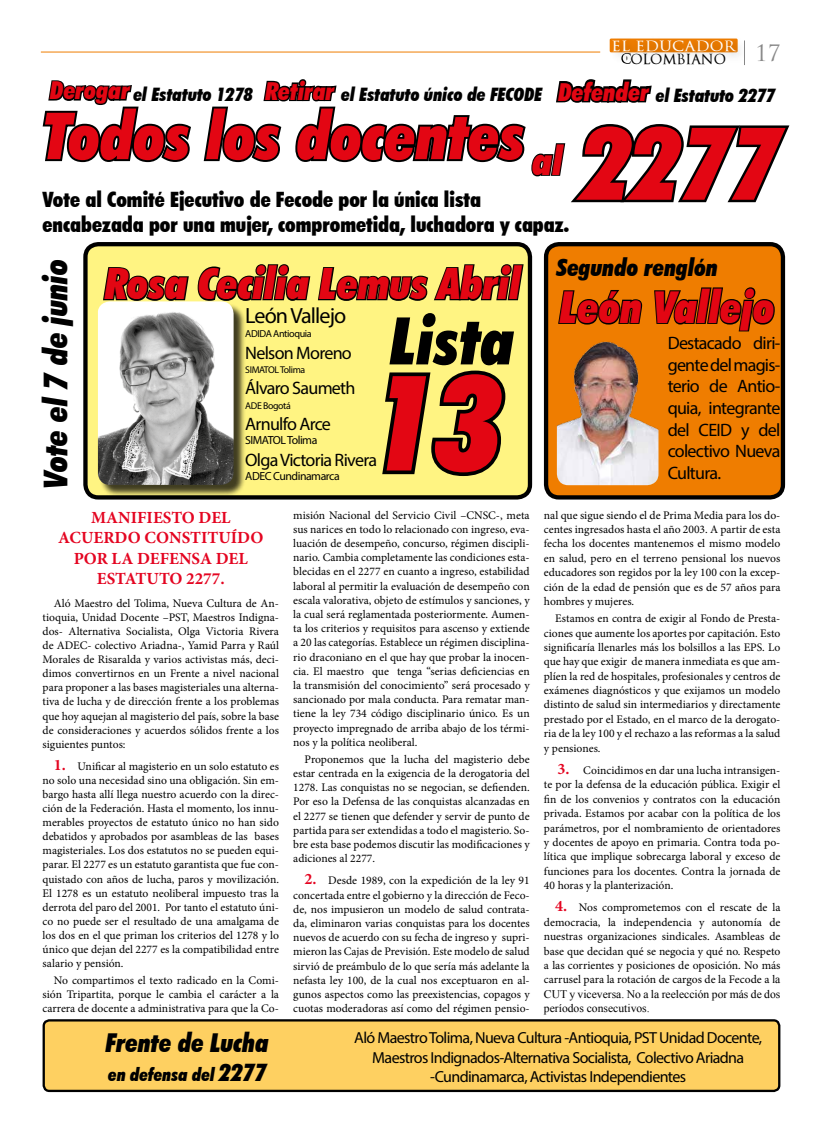
<style>
.page{position:relative;width:823px;height:1134px;background:#fff}
.page>*{position:absolute;margin:0;border:0;box-sizing:border-box;transform-origin:0 0}
.t1{font:italic 900 condensed 132.3px "Futura BT";color:#e30613}
.t2{font:italic 900 condensed 100.8px "Futura BT";color:#e30613}
.t3{font:italic 900 condensed 65.9px "Futura BT";color:#000}
.t4{font:italic 900 condensed 65px "Futura BT";color:#e30613}
.t5{font:italic 900 condensed 44px "Futura BT";color:#e30613}
.t6{font:italic 900 condensed 43.2px "Futura BT";color:#e30613}
.t7{font:italic 900 condensed 39.1px "Futura BT";color:#e30613}
.t8{font:italic 900 condensed 32.9px "Futura BT";color:#000}
.t9{font:italic 900 condensed 26px "Futura BT";color:#000}
.t10{font:italic 900 condensed 24px "Futura BT";color:#000}
.t11{font:22.1px "Myriad Pro";letter-spacing:-.04em;color:#000}
.t12{font:22px "Trajan Pro";color:#878787}
.t13{font:900 condensed 21.2px/25.4px "Futura BT";color:#000}
.t14{font:italic 900 condensed 18.5px "Futura BT";color:#000}
.t15{font:18px/21.6px "Myriad Pro";letter-spacing:-.04em;color:#000;text-align:justify}
.t16{font:italic 900 condensed 18px "Futura BT";color:#000}
.t17{font:700 17px/20.6px "Minion Pro";color:#e40521;text-align:center}
.t18{font:16px/19.2px "Myriad Pro";letter-spacing:-.04em;color:#000;text-align:center}
.t19{font:13.7px "Catwoman";letter-spacing:.025em;color:#fff;scale:1.1 1}
.t20{font:13.4px "Catwoman";color:#000}
.t21{font:11.8px "Myriad Pro";letter-spacing:-.04em;color:#000}
.t22{font:11.6px/14.2px "Minion Pro";color:#000;text-align:justify}
.t23{font:11.6px/14.4px "Times New Roman";color:#000}
.t24{font:10.2px "Myriad Pro";letter-spacing:-.04em;color:#000}
.t25{font:9.8px "Myriad Pro";letter-spacing:-.04em;color:#000}
.s1{font-size:24.7px;color:#e30613}
.s2{font-weight:700;font-size:16px;color:#e40521}
.s3{font-family:"Times New Roman"}
.s4{font-size:24px}
</style>
<div class="page">
<div style="left:608px;top:35px;width:139px;height:29px;background:#000;opacity:.35"></div>
<svg style="left:621px;top:53px;width:9px;height:11px"></svg>
<hr style="left:41px;top:52px;width:559px;height:1px;background:#ef7d00">
<svg style="left:743px;top:40px;width:1px;height:24px"></svg>
<div style="left:545px;top:244px;width:237px;height:253px;background:#ef7d00;border-radius:13px"></div>
<div style="left:543px;top:242px;width:241px;height:257px;border:4px solid #000;border-radius:13px"></div>
<div style="left:85px;top:244px;width:444px;height:253px;background:#fff482;border-radius:13px"></div>
<div style="left:83px;top:242px;width:449px;height:257px;border:4px solid #000;border-radius:13px"></div>
<div style="left:44px;top:1020px;width:734px;height:71px;background:#fed061;border-radius:6px"></div>
<div style="left:43px;top:1019px;width:737px;height:73px;border:2px solid #000;border-radius:6px"></div>
<svg style="left:382px;top:370px;width:124px;height:106px"></svg>
<svg style="left:42px;top:80px;width:149px;height:83px"></svg>
<div style="left:99px;top:303px;width:147px;height:194px;background:#000;opacity:.75"></div>
<img style="left:98px;top:301px;width:135px;height:184px">
<svg style="left:101px;top:267px;width:89px;height:35px"></svg>
<svg style="left:196px;top:264px;width:328px;height:58px"></svg>
<svg style="left:203px;top:79px;width:587px;height:124px"></svg>
<img style="left:556px;top:341px;width:102px;height:144px">
<svg style="left:558px;top:290px;width:85px;height:35px"></svg>
<svg style="left:654px;top:287px;width:121px;height:45px"></svg>
<p class="t19" style="left:611px;top:38px;width:114px">EL EDUCADOR</p>
<p class="t20" style="left:630px;top:51px;width:97px">OLOMBIANO</p>
<h3 class="t12" style="left:754px;top:39px;width:27px">17</h3>
<h3 class="t14" style="left:50px;top:83px;width:726px"><span class="s1">Derogar</span> el Estatuto 1278 <span class="s1">Retirar</span> el Estatuto único de FECODE <span class="s1">Defender</span> el Estatuto 2277</h3>
<h3 class="t4" style="left:43px;top:96px;width:484px">Todos los docentes</h3>
<h3 class="t13" style="left:43px;top:187px;width:527px">Vote al Comité Ejecutivo de Fecode por la única lista encabezada por una mujer, comprometida, luchadora y capaz.</h3>
<h2 class="t2" style="left:582px;top:103px;width:199px">2277</h2>
<h3 class="t7" style="left:532px;top:137px;width:32px">al</h3>
<h3 class="t8" style="left:36px;top:489px;width:231px;rotate:-90deg">Vote el 7 de junio</h3>
<h3 class="t6" style="left:105px;top:257px;width:417px">Rosa Cecilia Lemus Abril</h3>
<h3 class="t11" style="left:245px;top:302px;width:102px">León Vallejo</h3>
<p class="t24" style="left:245px;top:327px;width:68px">ADIDA Antioquia</p>
<h3 class="t15" style="left:245px;top:341px;width:108px">Nelson Moreno</h3>
<p class="t25" style="left:245px;top:363px;width:62px">SIMATOL Tolima</p>
<h3 class="t15" style="left:245px;top:377px;width:112px">Álvaro Saumeth</h3>
<p class="t25" style="left:245px;top:399px;width:47px">ADE Bogotá</p>
<h3 class="t15" style="left:245px;top:413px;width:87px">Arnulfo Arce</h3>
<p class="t21" style="left:245px;top:433px;width:74px">SIMATOL Tolima</p>
<h3 class="t15" style="left:245px;top:449px;width:133px">Olga Victoria Rivera</h3>
<p class="t21" style="left:245px;top:469px;width:96px">ADEC Cundinamarca</p>
<h3 class="t3" style="left:390px;top:301px;width:126px">Lista</h3>
<h1 class="t1" style="left:372px;top:343px;width:131px">13</h1>
<h3 class="t17" style="left:58px;top:507px;width:207px">MANIFIESTO DEL<br>ACUERDO CONSTITUÍDO<br>POR LA DEFENSA DEL<br>ESTATUTO 2277.</h3>
<p class="t22" style="left:43px;top:596px;width:238px;text-indent:11px">Aló Maestro del Tolima, Nueva Cultura de An&shy;tioquia, Unidad Docente –PST, Maestros Indigna&shy;dos- Alternativa Socialista, Olga Victoria Rivera de ADEC- colectivo Ariadna-, Yamid Parra y Raúl Morales de Risaralda y varios activistas más, deci&shy;dimos convertirnos en un Frente a nivel nacional para proponer a las bases magisteriales una alterna&shy;tiva de lucha y de dirección frente a los problemas que hoy aquejan al magisterio del país, sobre la base de consideraciones y acuerdos sólidos frente a los siguientes puntos:</p>
<p class="t22" style="left:43px;top:759px;width:238px;text-indent:11px"><span class="s2">1.</span> Unificar al magisterio en un solo estatuto es no solo una necesidad sino una obligación. Sin em&shy;bargo hasta allí llega nuestro acuerdo con la direc&shy;ción de la Federación. Hasta el momento, los innu&shy;merables proyectos de estatuto único no han sido debatidos y aprobados por asambleas de las bases magisteriales. Los dos estatutos no se pueden equi&shy;parar. El 2277 es un estatuto garantista que fue con&shy;quistado con años de lucha, paros y movilización.<br>El 1278 es un estatuto neoliberal impuesto tras la derrota del paro del 2001. Por tanto el estatuto úni&shy;co no puede ser el resultado de una amalgama de los dos en el que priman los criterios del 1278 y lo único que dejan del 2277 es la compatibilidad entre salario y pensión.</p>
<p class="t22" style="left:43px;top:973px;width:238px;text-indent:11px">No compartimos el texto radicado en la Comi&shy;sión Tripartita, porque le cambia el carácter a la carrera de docente a administrativa para que la Co-</p>
<p class="t22" style="left:293px;top:508px;width:238px">misión Nacional del Servicio Civil –CNSC-, meta sus narices en todo lo relacionado con ingreso, eva&shy;luación de desempeño, concurso, régimen discipli&shy;nario. Cambia completamente las condiciones esta&shy;blecidas en el 2277 en cuanto a ingreso, estabilidad laboral al permitir la evaluación de desempeño con escala valorativa, objeto de estímulos y sanciones, y la cual será reglamentada posteriormente. Aumen&shy;ta los criterios y requisitos para ascenso y extiende a 20 las categorías. Establece un régimen disciplina&shy;rio draconiano en el que hay que probar la inocen&shy;cia. El maestro que tenga “serias deficiencias en la transmisión del conocimiento” será procesado y sancionado por mala conducta. Para rematar man&shy;tiene la ley 734 código disciplinario único. Es un proyecto impregnado de arriba abajo de los térmi&shy;nos y la política neoliberal.</p>
<p class="t22" style="left:293px;top:752px;width:238px;text-indent:11px">Proponemos que la lucha del magisterio debe estar centrada en la exigencia de la derogatoria del 1278. Las conquistas no se negocian, se defienden.<br>Por eso la Defensa de las conquistas alcanzadas en el 2277 se tienen que defender y servir de punto de partida para ser extendidas a todo el magisterio. So&shy;bre esta base podemos discutir las modificaciones y adiciones al 2277.</p>
<p class="t22" style="left:293px;top:874px;width:238px;text-indent:11px"><span class="s2">2.</span> Desde 1989, con la expedición de la ley 91 concertada entre el gobierno y la dirección de Feco&shy;de, nos impusieron un modelo de salud contrata&shy;da, eliminaron varias conquistas para los docentes nuevos de acuerdo con su fecha de ingreso y supri&shy;mieron las Cajas de Previsión. Este modelo de salud sirvió de preámbulo de lo que sería más adelante la nefasta ley 100, de la cual nos exceptuaron en al&shy;gunos aspectos como las preexistencias, copagos y cuotas moderadoras así como del régimen pensio-</p>
<h3 class="t10" style="left:556px;top:253px;width:162px">Segundo renglón</h3>
<h3 class="t5" style="left:560px;top:280px;width:216px">León Vallejo</h3>
<h3 class="t15" style="left:667px;top:332px;width:114px">Destacado diri&shy;gente del magis&shy;terio de Antio&shy;quia, integrante del CEID y del colectivo Nueva Cultura.</h3>
<p class="t22" style="left:543px;top:508px;width:238px">nal que sigue siendo el de Prima Media para los do&shy;centes ingresados hasta el año 2003. A partir de esta fecha los docentes mantenemos el mismo modelo en salud, pero en el terreno pensional los nuevos educadores son regidos por la ley 100 con la excep&shy;ción de la edad de pensión que es de 57 años para hombres y mujeres.</p>
<p class="t22" style="left:543px;top:611px;width:238px;text-indent:11px">Estamos en contra de exigir al Fondo de Presta&shy;ciones que aumente los aportes por capitación. Esto significaría llenarles más los bolsillos a las EPS. Lo que hay que exigir de manera inmediata es que am&shy;plíen la red de hospitales, profesionales y centros de exámenes diagnósticos y que exijamos un modelo distinto de salud sin intermediarios y directamente prestado por el Estado, en el marco de la derogato&shy;ria de la ley 100 y el rechazo a las reformas a la salud y pensiones.</p>
<p class="t22" style="left:543px;top:763px;width:238px;text-indent:14px"><span class="s2">3.</span> Coincidimos en dar una lucha intransigen&shy;te por la defensa de la educación pública. Exigir el fin de los convenios y contratos con la educación privada. Estamos por acabar con la política de los parámetros, por el nombramiento de orientadores y docentes de apoyo en primaria. Contra toda po&shy;lítica que implique sobrecarga laboral y exceso de funciones para los docentes. Contra la jornada de 40 horas y la planterización.</p>
<p class="t22" style="left:543px;top:901px;width:238px;text-indent:11px"><span class="s2">4.</span> Nos comprometemos con el rescate de la democracia, la independencia y autonomía de nuestras organizaciones sindicales. Asambleas de base que decidan qué se negocia y qué no. Respeto a las corrientes y posiciones de oposición. No más carrusel para la rotación de cargos de la Fecode a <span class="s3">la</span></p>
<p class="t23" style="left:543px;top:986px;width:238px">CUT y viceversa. No a la reelección por más de dos períodos consecutivos.</p>
<h3 class="t9" style="left:106px;top:1027px;width:164px">Frente de Lucha</h3>
<h3 class="t16" style="left:108px;top:1063px;width:159px">en defensa del <span class="s4">2277</span></h3>
<h3 class="t18" style="left:354px;top:1028px;width:409px">Aló Maestro Tolima, Nueva Cultura -Antioquia, PST Unidad Docente,<br>Maestros Indignados-Alternativa Socialista, Colectivo Ariadna -Cundinamarca, Activistas Independientes</h3>
</div>
